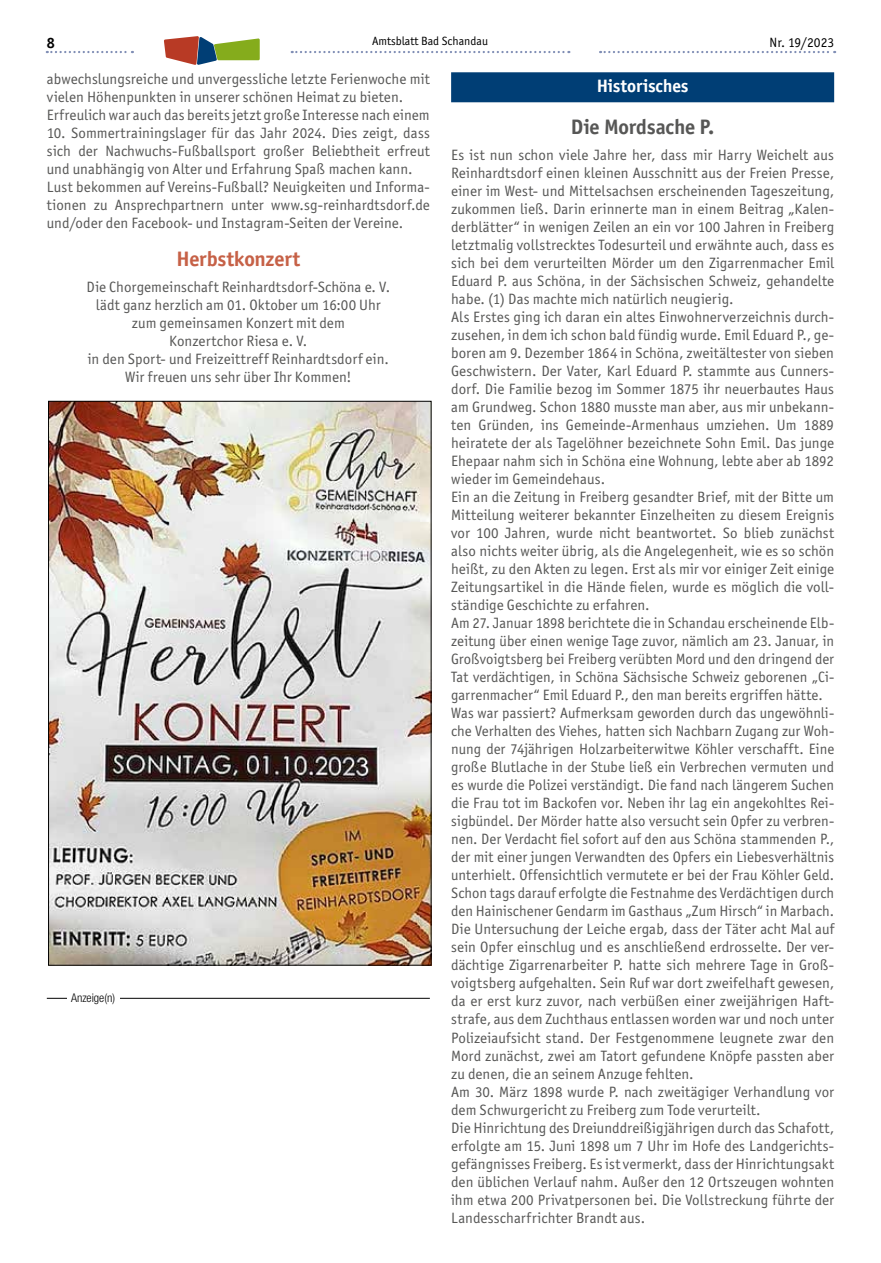
<style>
.page{position:relative;width:881px;height:1263px;background:#fff}
.page>*{position:absolute;margin:0;border:0;box-sizing:border-box;transform-origin:0 0}
.t1{font:700 21px "Officina San ITC";letter-spacing:-.01em;color:#575756}
.t2{font:700 21px "Officina San ITC";letter-spacing:-.01em;color:#c66147}
.t3{font:700 18px "Officina San ITC";letter-spacing:-.005em;color:#fff}
.t4{font:15px/18px "Officina San ITC";letter-spacing:.005em;color:#575756}
.t5{font:700 15px "Officina San ITC";color:#000}
.t6{font:13.5px "Officina San ITC";color:#000}
.t7{font:12px "Officina San ITC";color:#000}
.t8{font:300 condensed 12px "Helvetica Neue LT";color:#000}
</style>
<div class="page">
<svg style="left:291px;top:51px;width:278px;height:2px"></svg>
<svg style="left:47px;top:51px;width:86px;height:2px"></svg>
<svg style="left:600px;top:51px;width:234px;height:2px"></svg>
<svg style="left:164px;top:36px;width:95px;height:29px"></svg>
<div style="left:451px;top:72px;width:382px;height:30px;background:#003e75"></div>
<img style="left:50px;top:403px;width:379px;height:560px">
<hr style="left:47px;top:998px;width:382px;height:1px;background:#000">
<div style="left:67px;top:994px;width:52px;height:6px;background:#fff"></div>
<p class="t5" style="left:47px;top:34px;width:10px">8</p>
<p class="t7" style="left:372px;top:34px;width:117px">Amtsblatt Bad Schandau</p>
<p class="t6" style="left:769px;top:34px;width:66px">Nr. 19/2023</p>
<p class="t3" style="left:596px;top:74px;width:93px">Historisches</p>
<h1 class="t1" style="left:570px;top:114px;width:145px">Die Mordsache P.</h1>
<p class="t4" style="left:451px;top:146px;width:384px">Es ist nun schon viele Jahre her, dass mir Harry Weichelt aus Reinhardtsdorf einen kleinen Ausschnitt aus der Freien Presse, einer im West- und Mittelsachsen erscheinenden Tageszeitung, zukommen ließ. Darin erinnerte man in einem Beitrag „Kalen&shy;derblätter“ in wenigen Zeilen an ein vor 100 Jahren in Freiberg letztmalig vollstrecktes Todesurteil und erwähnte auch, dass es sich bei dem verurteilten Mörder um den Zigarrenmacher Emil Eduard P. aus Schöna, in der Sächsischen Schweiz, gehandelte habe. (1) Das machte mich natürlich neugierig.<br>Als Erstes ging ich daran ein altes Einwohnerverzeichnis durch&shy;zusehen, in dem ich schon bald fündig wurde. Emil Eduard P., ge&shy;boren am 9. Dezember 1864 in Schöna, zweitältester von sieben Geschwistern. Der Vater, Karl Eduard P. stammte aus Cunners&shy;dorf. Die Familie bezog im Sommer 1875 ihr neuerbautes Haus am Grundweg. Schon 1880 musste man aber, aus mir unbekann&shy;ten Gründen, ins Gemeinde-Armenhaus umziehen. Um 1889 heiratete der als Tagelöhner bezeichnete Sohn Emil. Das junge Ehepaar nahm sich in Schöna eine Wohnung, lebte aber ab 1892 wieder im Gemeindehaus.<br>Ein an die Zeitung in Freiberg gesandter Brief, mit der Bitte um Mitteilung weiterer bekannter Einzelheiten zu diesem Ereignis vor 100 Jahren, wurde nicht beantwortet. So blieb zunächst also nichts weiter übrig, als die Angelegenheit, wie es so schön heißt, zu den Akten zu legen. Erst als mir vor einiger Zeit einige Zeitungsartikel in die Hände fielen, wurde es möglich die voll&shy;ständige Geschichte zu erfahren.<br>Am 27. Januar 1898 berichtete die in Schandau erscheinende Elb&shy;zeitung über einen wenige Tage zuvor, nämlich am 23. Januar, in Großvoigtsberg bei Freiberg verübten Mord und den dringend der Tat verdächtigen, in Schöna Sächsische Schweiz geborenen „Ci&shy;garrenmacher“ Emil Eduard P., den man bereits ergriffen hätte.<br>Was war passiert? Aufmerksam geworden durch das ungewöhnli&shy;che Verhalten des Viehes, hatten sich Nachbarn Zugang zur Woh&shy;nung der 74jährigen Holzarbeiterwitwe Köhler verschafft. Eine große Blutlache in der Stube ließ ein Verbrechen vermuten und es wurde die Polizei verständigt. Die fand nach längerem Suchen die Frau tot im Backofen vor. Neben ihr lag ein angekohltes Rei&shy;sigbündel. Der Mörder hatte also versucht sein Opfer zu verbren&shy;nen. Der Verdacht fiel sofort auf den aus Schöna stammenden P., der mit einer jungen Verwandten des Opfers ein Liebesverhältnis unterhielt. Offensichtlich vermutete er bei der Frau Köhler Geld.<br>Schon tags darauf erfolgte die Festnahme des Verdächtigen durch den Hainischener Gendarm im Gasthaus „Zum Hirsch“ in Marbach.<br>Die Untersuchung der Leiche ergab, dass der Täter acht Mal auf sein Opfer einschlug und es anschließend erdrosselte. Der ver&shy;dächtige Zigarrenarbeiter P. hatte sich mehrere Tage in Groß&shy;voigtsberg aufgehalten. Sein Ruf war dort zweifelhaft gewesen, da er erst kurz zuvor, nach verbüßen einer zweijährigen Haft&shy;strafe, aus dem Zuchthaus entlassen worden war und noch unter Polizeiaufsicht stand. Der Festgenommene leugnete zwar den Mord zunächst, zwei am Tatort gefundene Knöpfe passten aber zu denen, die an seinem Anzuge fehlten.<br>Am 30. März 1898 wurde P. nach zweitägiger Verhandlung vor dem Schwurgericht zu Freiberg zum Tode verurteilt.<br>Die Hinrichtung des Dreiunddreißigjährigen durch das Schafott, erfolgte am 15. Juni 1898 um 7 Uhr im Hofe des Landgerichts&shy;gefängnisses Freiberg. Es ist vermerkt, dass der Hinrichtungsakt den üblichen Verlauf nahm. Außer den 12 Ortszeugen wohnten ihm etwa 200 Privatpersonen bei. Die Vollstreckung führte der Landesscharfrichter Brandt aus.</p>
<p class="t4" style="left:47px;top:70px;width:384px">abwechslungsreiche und unvergessliche letzte Ferienwoche mit vielen Höhenpunkten in unserer schönen Heimat zu bieten.<br>Erfreulich war auch das bereits jetzt große Interesse nach einem</p>
<p class="t4" style="left:47px;top:124px;width:384px">10. Sommertrainingslager für das Jahr 2024. Dies zeigt, dass sich der Nachwuchs-Fußballsport großer Beliebtheit erfreut und unabhängig von Alter und Erfahrung Spaß machen kann.<br>Lust bekommen auf Vereins-Fußball? Neuigkeiten und Informa&shy;tionen zu Ansprechpartnern unter www.sg-reinhardtsdorf.de und/oder den Facebook- und Instagram-Seiten der Vereine.</p>
<h1 class="t2" style="left:176px;top:246px;width:125px">Herbstkonzert</h1>
<p class="t4" style="left:86px;top:278px;width:305px;text-align:center">Die Chorgemeinschaft Reinhardtsdorf-Schöna e. V. lädt ganz herzlich am 01. Oktober um 16:00 Uhr zum gemeinsamen Konzert mit dem<br>Konzertchor Riesa e. V.<br>in den Sport- und Freizeittreff Reinhardtsdorf ein.<br>Wir freuen uns sehr über Ihr Kommen!</p>
<p class="t8" style="left:71px;top:991px;width:45px">Anzeige(n)</p>
</div>
